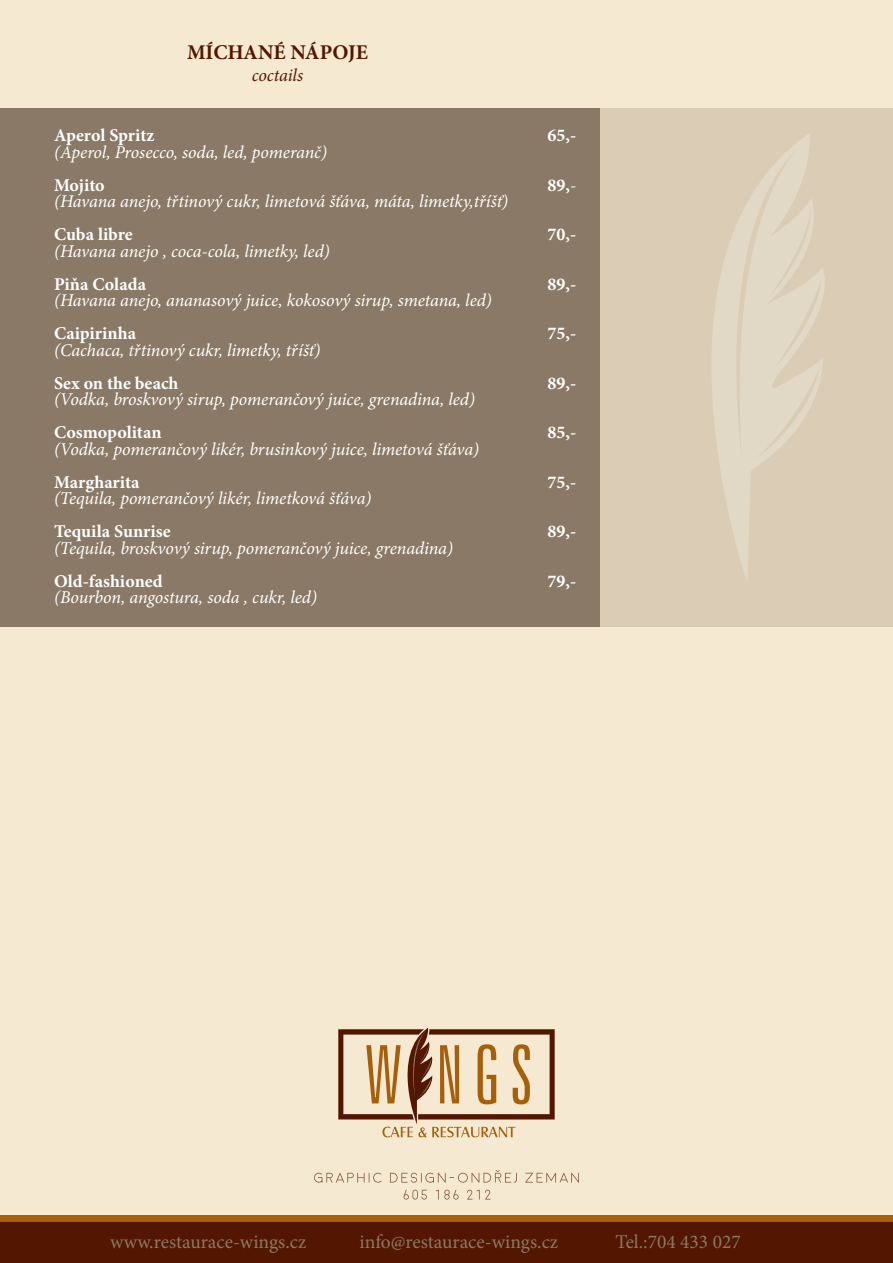
<style>
.page{position:relative;width:893px;height:1263px;background:#f6e9d1}
.page>*{position:absolute;margin:0;border:0;box-sizing:border-box;transform-origin:0 0}
.t1{font:700 21px "Minion Pro";color:#531600}
.t2{font:19.5px "Minion Pro";color:#8a7966}
.t3{font:italic 18px "Minion Pro";letter-spacing:-.005em;color:#fff}
.t4{font:700 18px "Minion Pro";color:#fff}
.t5{font:italic 18px "Minion Pro";letter-spacing:-.005em;color:#531600}
.s1{font-weight:400}
</style>
<div class="page">
<div style="left:0;top:109px;width:600px;height:518px;background:#8a7966"></div>
<div style="left:600px;top:109px;width:293px;height:518px;background:#daccb5"></div>
<svg style="left:338px;top:1028px;width:217px;height:109px"></svg>
<div style="left:0;top:1222px;width:893px;height:41px;background:#531600"></div>
<div style="left:0;top:1215px;width:893px;height:7px;background:#a6600b"></div>
<svg style="left:712px;top:133px;width:113px;height:447px"></svg>
<svg style="left:314px;top:1173px;width:68px;height:10px"></svg>
<svg style="left:525px;top:1173px;width:54px;height:10px"></svg>
<svg style="left:403px;top:1190px;width:24px;height:9px"></svg>
<svg style="left:436px;top:1190px;width:23px;height:9px"></svg>
<svg style="left:467px;top:1190px;width:23px;height:9px"></svg>
<svg style="left:390px;top:1170px;width:127px;height:13px"></svg>
<p class="t1" style="left:187px;top:38px;width:182px">MÍCHANÉ NÁPOJE</p>
<p class="t5" style="left:252px;top:63px;width:53px">coctails</p>
<p class="t4" style="left:54px;top:123px;width:102px">Aperol Spritz</p>
<p class="t4" style="left:548px;top:123px;width:30px">65,-</p>
<p class="t3" style="left:54px;top:140px;width:275px">(Aperol, Prosecco, soda, led, pomeranč)</p>
<p class="t4" style="left:54px;top:172px;width:52px">Mojito</p>
<p class="t4" style="left:548px;top:172px;width:30px">89,<span class="s1">-</span></p>
<p class="t3" style="left:54px;top:189px;width:456px">(Havana anejo, třtinový cukr, limetová šťáva, máta, limetky,tříšť)</p>
<p class="t4" style="left:54px;top:222px;width:80px">Cuba libre</p>
<p class="t4" style="left:548px;top:222px;width:30px">70,-</p>
<p class="t3" style="left:54px;top:239px;width:277px">(Havana anejo , coca-cola, limetky, led)</p>
<p class="t4" style="left:54px;top:271px;width:94px">Piňa Colada</p>
<p class="t4" style="left:548px;top:271px;width:30px">89,-</p>
<p class="t3" style="left:54px;top:288px;width:439px">(Havana anejo, ananasový juice, kokosový sirup, smetana, led)</p>
<p class="t4" style="left:54px;top:321px;width:84px">Caipirinha</p>
<p class="t4" style="left:548px;top:321px;width:30px">75,-</p>
<p class="t3" style="left:54px;top:338px;width:268px">(Cachaca, třtinový cukr, limetky, tříšť)</p>
<p class="t4" style="left:54px;top:370px;width:126px">Sex on the beach</p>
<p class="t4" style="left:548px;top:370px;width:30px">89,-</p>
<p class="t3" style="left:54px;top:387px;width:423px">(Vodka, broskvový sirup, pomerančový juice, grenadina, led)</p>
<p class="t4" style="left:54px;top:420px;width:109px">Cosmopolitan</p>
<p class="t4" style="left:548px;top:420px;width:30px">85,-</p>
<p class="t3" style="left:54px;top:437px;width:427px">(Vodka, pomerančový likér, brusinkový juice, limetová šťáva)</p>
<p class="t4" style="left:54px;top:469px;width:87px">Margharita</p>
<p class="t4" style="left:548px;top:469px;width:30px">75,-</p>
<p class="t3" style="left:54px;top:486px;width:319px">(Tequila, pomerančový likér, limetková šťáva)</p>
<p class="t4" style="left:54px;top:519px;width:118px">Tequila Sunrise</p>
<p class="t4" style="left:548px;top:519px;width:30px">89,-</p>
<p class="t3" style="left:54px;top:536px;width:400px">(Tequila, broskvový sirup, pomerančový juice, grenadina)</p>
<p class="t4" style="left:54px;top:568px;width:110px">Old-fashioned</p>
<p class="t4" style="left:548px;top:568px;width:30px">79,-</p>
<p class="t3" style="left:54px;top:585px;width:265px">(Bourbon, angostura, soda , cukr, led)</p>
<p class="t2" style="left:110px;top:1229px;width:198px">www.restaurace-wings.cz</p>
<p class="t2" style="left:359px;top:1229px;width:200px">info@restaurace-wings.cz</p>
<p class="t2" style="left:616px;top:1229px;width:127px">Tel.:704 433 027</p>
</div>
